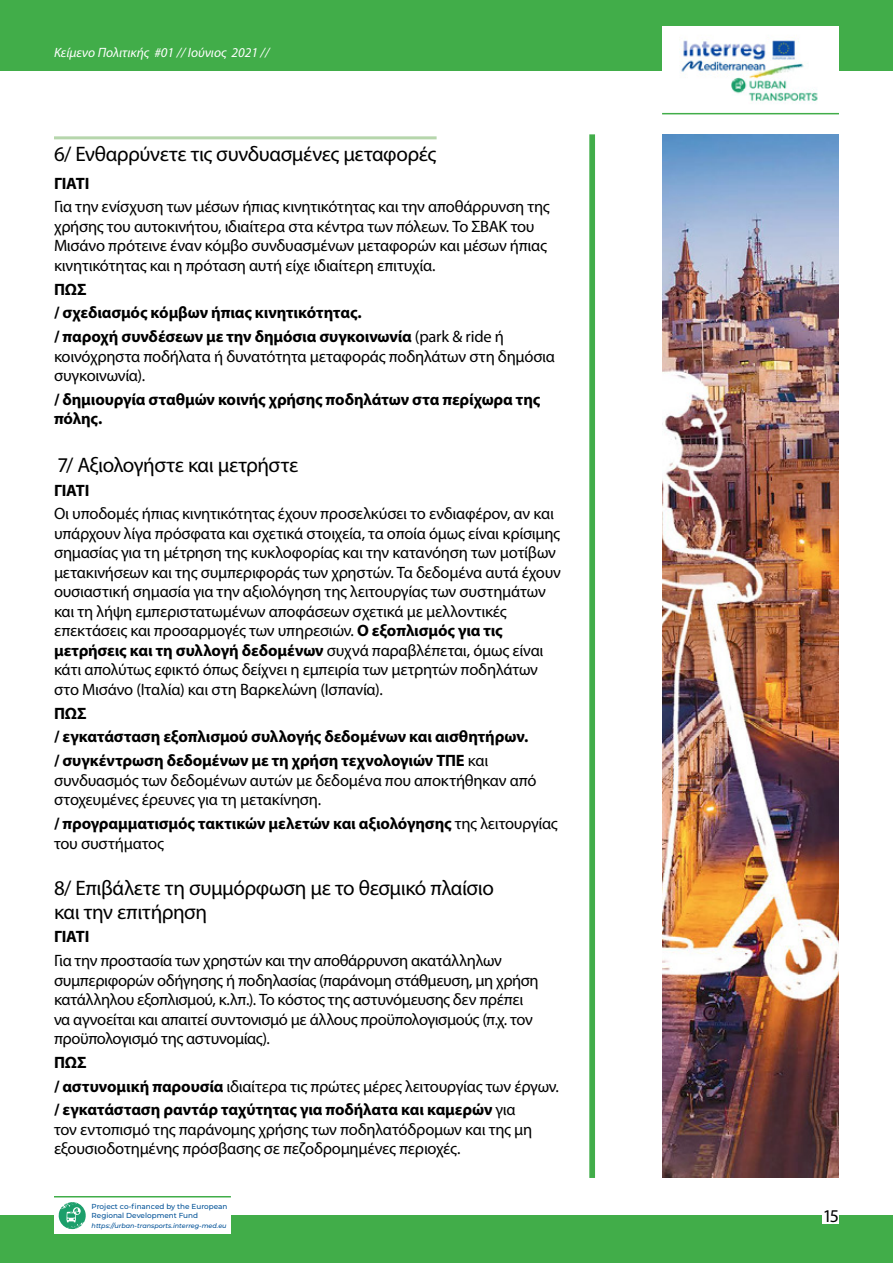
<style>
.page{position:relative;width:893px;height:1263px;background:#fff}
.page>*{position:absolute;margin:0;border:0;box-sizing:border-box;transform-origin:0 0}
.Paragraph_Style_4{font:21px/24px "Myriad Pro";letter-spacing:-.02em;color:#000}
.Small_title_green_bo{font:21px "Myriad Pro";letter-spacing:-.02em;color:#000}
.t1{font:18px "Myriad Pro";color:#000}
.Paragraph_Style_4-2{font:16.5px/19.5px "Myriad Pro";letter-spacing:-.015em;color:#000}
.Paragraph_Style_4-3{font:700 16.5px/19.5px "Myriad Pro";letter-spacing:-.01em;color:#000}
.t2{font:italic 13.5px "Myriad Pro";color:#fff}
.t3{font:500 7.2px/8.7px "Montserrat";color:#005196}
.t4{font:italic 500 6.45px "Montserrat";color:#005196}
.s1{font-weight:700}
.s2{font-weight:400}
</style>
<div class="page">
<div style="left:0;top:0;width:893px;height:71px;background:#41ad49"></div>
<svg style="left:589px;top:134px;width:6px;height:1044px;background:#4bb153"></svg>
<hr style="left:54px;top:136px;width:383px;height:3px;background:#b6d6ac">
<div style="left:0;top:1216px;width:893px;height:47px;background:#41ad49"></div>
<img style="left:662px;top:134px;width:177px;height:1044px">
<div style="left:823px;top:1208px;width:16px;height:16px;background:#fff"></div>
<div style="left:54px;top:1202px;width:177px;height:31px;background:#fff"></div>
<svg style="left:59px;top:1202px;width:27px;height:27px"></svg>
<hr style="left:54px;top:1196px;width:177px;height:1px;background:#41ad49">
<img style="left:662px;top:27px;width:177px;height:88px">
<hr style="left:662px;top:113px;width:177px;height:1px;background:#41ad49">
<p class="t2" style="left:54px;top:44px;width:217px">Κείμενο Πολιτικής #01 // Ιούνιος 2021 //</p>
<p class="Small_title_green_bo" style="left:54px;top:141px;width:384px">6/ Eνθαρρύνετε τις συνδυασμένες μεταφορές</p>
<p class="Paragraph_Style_4-3" style="left:54px;top:173px;width:37px">ΓΙΑΤΙ</p>
<p class="Paragraph_Style_4-2" style="left:54px;top:197px;width:497px">Για την ενίσχυση των μέσων ήπιας κινητικότητας και την αποθάρρυνση της χρήσης του αυτοκινήτου, ιδιαίτερα στα κέντρα των πόλεων. Το ΣΒΑΚ του Μισάνο πρότεινε έναν κόμβο συνδυασμένων μεταφορών και μέσων ήπιας κινητικότητας και η πρόταση αυτή είχε ιδιαίτερη επιτυχία.</p>
<p class="Paragraph_Style_4-3" style="left:54px;top:279px;width:34px">ΠΩΣ</p>
<p class="Paragraph_Style_4-3" style="left:54px;top:303px;width:309px">/ σχεδιασμός κόμβων ήπιας κινητικότητας.</p>
<p class="Paragraph_Style_4-2" style="left:54px;top:327px;width:502px"><span class="s1">/ παροχή συνδέσεων με την δημόσια συγκοινωνία</span> (park &amp; ride ή κοινόχρηστα ποδήλατα ή δυνατότητα μεταφοράς ποδηλάτων στη δημόσια συγκοινωνία).</p>
<p class="Paragraph_Style_4-3" style="left:54px;top:389px;width:488px">/ δημιουργία σταθμών κοινής χρήσης ποδηλάτων στα περίχωρα της πόλης.</p>
<p class="Paragraph_Style_4" style="left:57px;top:453px;width:242px">7/ Αξιολογήστε και μετρήστε</p>
<p class="Paragraph_Style_4-3" style="left:54px;top:480px;width:37px">ΓΙΑΤΙ</p>
<p class="Paragraph_Style_4-2" style="left:54px;top:504px;width:508px">Οι υποδομές ήπιας κινητικότητας έχουν προσελκύσει το ενδιαφέρον, αν και υπάρχουν λίγα πρόσφατα και σχετικά στοιχεία, τα οποία όμως είναι κρίσιμης σημασίας για τη μέτρηση της κυκλοφορίας και την κατανόηση των μοτίβων μετακινήσεων και της συμπεριφοράς των χρηστών. Τα δεδομένα αυτά έχουν ουσιαστική σημασία για την αξιολόγηση της λειτουργίας των συστημάτων και τη λήψη εμπεριστατωμένων αποφάσεων σχετικά με μελλοντικές επεκτάσεις και προσαρμογές των υπηρεσιών. <span class="s1">Ο εξοπλισμός για τις μετρήσεις και τη συλλογή δεδομένων</span> συχνά παραβλέπεται, όμως είναι κάτι απολύτως εφικτό όπως δείχνει η εμπειρία των μετρητών ποδηλάτων στο Μισάνο (Ιταλία) και στη Βαρκελώνη (Ισπανία).</p>
<p class="Paragraph_Style_4-3" style="left:54px;top:703px;width:34px">ΠΩΣ</p>
<p class="Paragraph_Style_4-3" style="left:54px;top:727px;width:476px">/ εγκατάσταση εξοπλισμού συλλογής δεδομένων και αισθητήρων.</p>
<p class="Paragraph_Style_4-2" style="left:54px;top:751px;width:484px"><span class="s1">/ συγκέντρωση δεδομένων με τη χρήση τεχνολογιών ΤΠΕ</span> και συνδυασμός των δεδομένων αυτών με δεδομένα που αποκτήθηκαν από στοχευμένες έρευνες για τη μετακίνηση.</p>
<p class="Paragraph_Style_4-3" style="left:54px;top:813px;width:505px">/ προγραμματισμός τακτικών μελετών και αξιολόγησης <span class="s2">της λειτουργίας του συστήματος</span></p>
<p class="Paragraph_Style_4" style="left:54px;top:875px;width:441px">8/ Επιβάλετε τη συμμόρφωση με το θεσμικό πλαίσιο και την επιτήρηση</p>
<p class="Paragraph_Style_4-3" style="left:54px;top:926px;width:37px">ΓΙΑΤΙ</p>
<p class="Paragraph_Style_4-2" style="left:54px;top:950px;width:486px">Για την προστασία των χρηστών και την αποθάρρυνση ακατάλληλων συμπεριφορών οδήγησης ή ποδηλασίας (παράνομη στάθμευση, μη χρήση κατάλληλου εξοπλισμού, κ.λπ.). Το κόστος της αστυνόμευσης δεν πρέπει να αγνοείται και απαιτεί συντονισμό με άλλους προϋπολογισμούς (π.χ. τον προϋπολογισμό της αστυνομίας).</p>
<p class="Paragraph_Style_4-3" style="left:54px;top:1052px;width:34px">ΠΩΣ</p>
<p class="Paragraph_Style_4-2" style="left:54px;top:1076px;width:506px"><span class="s1">/ αστυνομική παρουσία</span> ιδιαίτερα τις πρώτες μέρες λειτουργίας των έργων.</p>
<p class="Paragraph_Style_4-2" style="left:54px;top:1100px;width:480px"><span class="s1">/ εγκατάσταση ραντάρ ταχύτητας για ποδήλατα και καμερών</span> για τον εντοπισμό της παράνομης χρήσης των ποδηλατόδρομων και της μη εξουσιοδοτημένης πρόσβασης σε πεζοδρομημένες περιοχές.</p>
<p class="t3" style="left:92px;top:1202px;width:137px">Project co-financed by the European<br>Regional Development Fund</p>
<p class="t4" style="left:92px;top:1221px;width:136px">https://urban-transports.interreg-med.eu</p>
<p class="t1" style="left:823px;top:1205px;width:18px">15</p>
</div>
